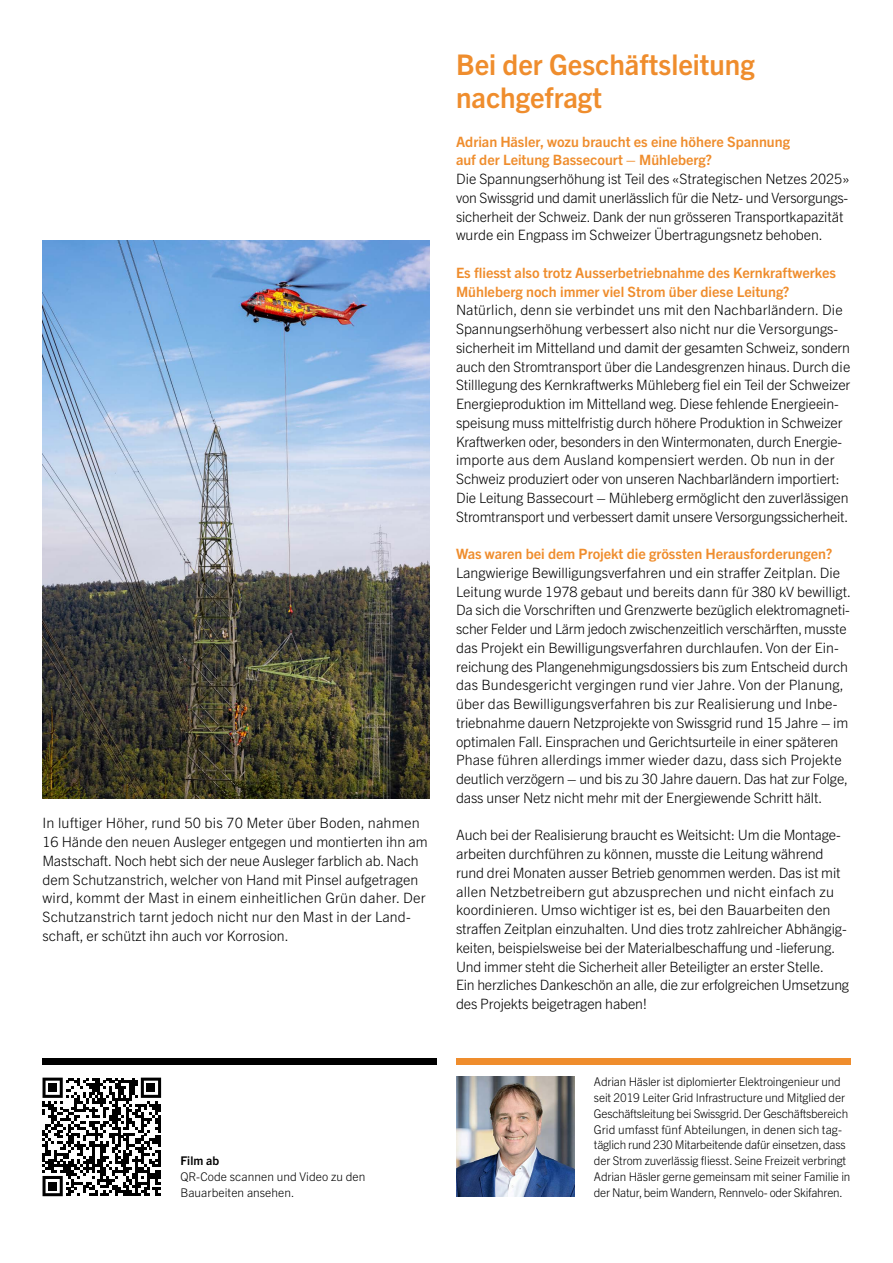
<style>
.page{position:relative;width:893px;height:1263px;background:#fff}
.page>*{position:absolute;margin:0;border:0;box-sizing:border-box;transform-origin:0 0}
.t1{font:700 28.5px/33px "Trade Gothic Next LT Pro";color:#ef8d2d}
.t2{font:300 14.25px/18.8px "Trade Gothic Next LT Pro";letter-spacing:-.01em;color:#000}
.t3{font:700 14.25px/18.8px "Trade Gothic Next LT Pro";color:#ef8d2d}
.t4{font:300 12px/15.8px "Trade Gothic Next LT Pro";letter-spacing:-.01em;color:#000}
.t5{font:700 12px "Trade Gothic Next LT Pro";letter-spacing:.005em;color:#000}
</style>
<div class="page">
<div style="left:456px;top:1058px;width:394px;height:7px;background:#ef8d2d"></div>
<img style="left:456px;top:1077px;width:119px;height:119px">
<img style="left:43px;top:240px;width:386px;height:559px">
<div style="left:43px;top:1058px;width:394px;height:7px;background:#000"></div>
<svg style="left:42px;top:1077px;width:120px;height:120px"></svg>
<svg style="left:43px;top:1077px;width:118px;height:119px"></svg>
<div style="left:48px;top:1083px;width:9px;height:9px;background:#000"></div>
<div style="left:147px;top:1083px;width:8px;height:9px;background:#000"></div>
<div style="left:48px;top:1182px;width:9px;height:8px;background:#000"></div>
<p class="t2" style="left:43px;top:813px;width:387px">In luftiger Höher, rund 50 bis 70 Meter über Boden, nahmen 16 Hände den neuen Ausleger entgegen und montierten ihn am Mastschaft. Noch hebt sich der neue Ausleger farblich ab. Nach dem Schutzanstrich, welcher von Hand mit Pinsel aufgetragen wird, kommt der Mast in einem einheitlichen Grün daher. Der Schutzanstrich tarnt jedoch nicht nur den Mast in der Land&shy;schaft, er schützt ihn auch vor Korrosion.</p>
<p class="t5" style="left:180px;top:1152px;width:40px">Film ab</p>
<p class="t4" style="left:180px;top:1168px;width:187px">QR-Code scannen und Video zu den<br>Bauarbeiten ansehen.</p>
<h1 class="t1" style="left:456px;top:46px;width:300px">Bei der Geschäftsleitung nachgefragt</h1>
<p class="t3" style="left:456px;top:131px;width:335px">Adrian Häsler, wozu braucht es eine höhere Spannung auf der Leitung Bassecourt – Mühleberg?</p>
<p class="t2" style="left:456px;top:169px;width:395px">Die Spannungserhöhung ist Teil des «Strategischen Netzes 2025» von Swissgrid und damit unerlässlich für die Netz- und Versorgungs&shy;sicherheit der Schweiz. Dank der nun grösseren Transportkapazität wurde ein Engpass im Schweizer Übertragungsnetz behoben.</p>
<p class="t3" style="left:456px;top:262px;width:382px">Es fliesst also trotz Ausserbetriebnahme des Kernkraftwerkes<br>Mühleberg noch immer viel Strom über diese Leitung?</p>
<p class="t2" style="left:456px;top:300px;width:396px">Natürlich, denn sie verbindet uns mit den Nachbarländern. Die Spannungserhöhung verbessert also nicht nur die Versorgungs&shy;sicherheit im Mittelland und damit der gesamten Schweiz, sondern auch den Stromtransport über die Landesgrenzen hinaus. Durch die Stilllegung des Kernkraftwerks Mühleberg fiel ein Teil der Schweizer Energieproduktion im Mittelland weg. Diese fehlende Energieein&shy;speisung muss mittelfristig durch höhere Produktion in Schweizer Kraftwerken oder, besonders in den Wintermonaten, durch Energie&shy;importe aus dem Ausland kompensiert werden. Ob nun in der Schweiz produziert oder von unseren Nachbarländern importiert:<br>Die Leitung Bassecourt – Mühleberg ermöglicht den zuverlässigen Stromtransport und verbessert damit unsere Versorgungssicherheit.</p>
<p class="t3" style="left:456px;top:544px;width:378px">Was waren bei dem Projekt die grössten Herausforderungen?</p>
<p class="t2" style="left:456px;top:562px;width:396px">Langwierige Bewilligungsverfahren und ein straffer Zeitplan. Die Leitung wurde 1978 gebaut und bereits dann für 380 kV bewilligt.<br>Da sich die Vorschriften und Grenzwerte bezüglich elektromagneti&shy;scher Felder und Lärm jedoch zwischenzeitlich verschärften, musste das Projekt ein Bewilligungsverfahren durchlaufen. Von der Ein&shy;reichung des Plangenehmigungsdossiers bis zum Entscheid durch das Bundesgericht vergingen rund vier Jahre. Von der Planung, über das Bewilligungsverfahren bis zur Realisierung und Inbe&shy;triebnahme dauern Netzprojekte von Swissgrid rund 15 Jahre – im optimalen Fall. Einsprachen und Gerichtsurteile in einer späteren Phase führen allerdings immer wieder dazu, dass sich Projekte deutlich verzögern – und bis zu 30 Jahre dauern. Das hat zur Folge, dass unser Netz nicht mehr mit der Energiewende Schritt hält.</p>
<p class="t2" style="left:456px;top:825px;width:395px">Auch bei der Realisierung braucht es Weitsicht: Um die Montage&shy;arbeiten durchführen zu können, musste die Leitung während rund drei Monaten ausser Betrieb genommen werden. Das ist mit allen Netzbetreibern gut abzusprechen und nicht einfach zu koordinieren. Umso wichtiger ist es, bei den Bauarbeiten den straffen Zeitplan einzuhalten. Und dies trotz zahlreicher Abhängig&shy;keiten, beispielsweise bei der Materialbeschaffung und -lieferung.<br>Und immer steht die Sicherheit aller Beteiligter an erster Stelle.<br>Ein herzliches Dankeschön an alle, die zur erfolgreichen Umsetzung des Projekts beigetragen haben!</p>
<p class="t4" style="left:594px;top:1073px;width:258px">Adrian Häsler ist diplomierter Elektroingenieur und seit 2019 Leiter Grid Infrastructure und Mitglied der Geschäftsleitung bei Swissgrid. Der Geschäftsbereich Grid umfasst fünf Abteilungen, in denen sich tag&shy;täglich rund 230 Mitarbeitende dafür einsetzen, dass der Strom zuverlässig fliesst. Seine Freizeit verbringt Adrian Häsler gerne gemeinsam mit seiner Familie in der Natur, beim Wandern, Rennvelo- oder Skifahren.</p>
</div>
